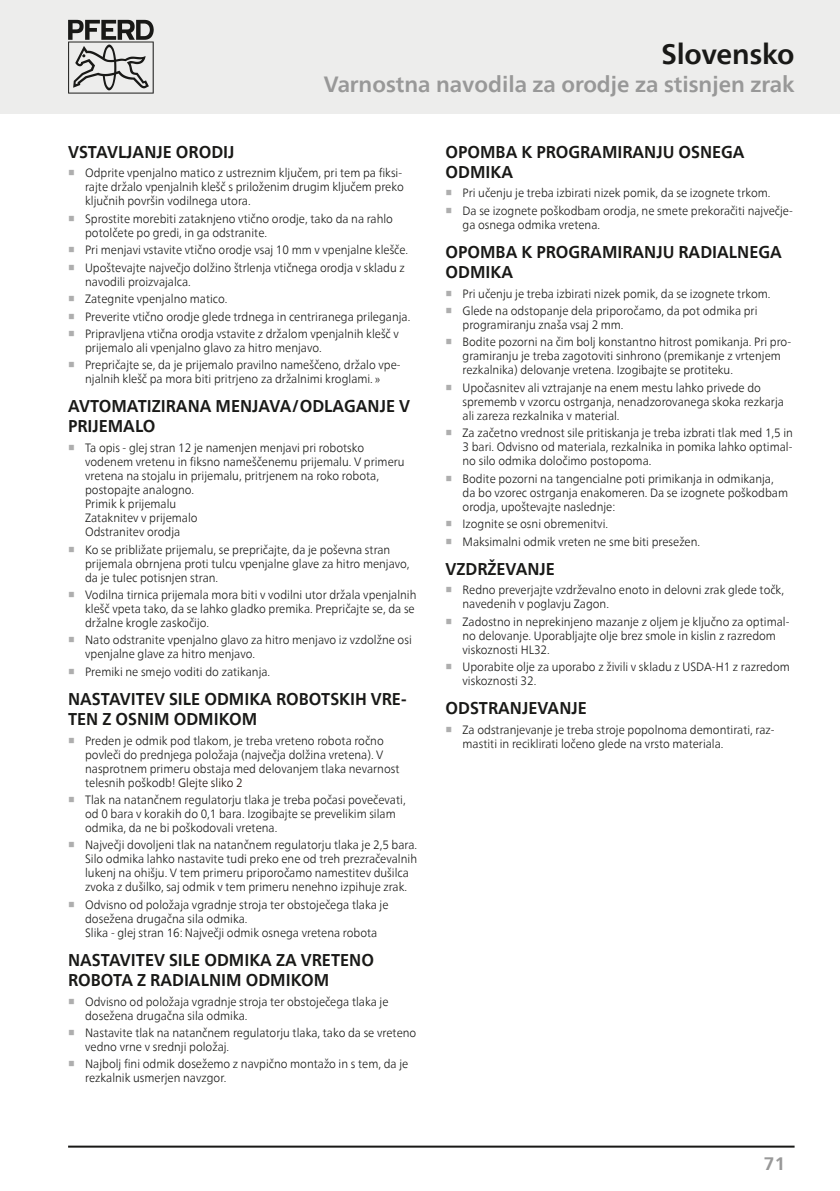
<style>
.page{position:relative;width:840px;height:1191px;background:#fff}
.page>*{position:absolute;margin:0;border:0;box-sizing:border-box;transform-origin:0 0}
.Headline{font:700 28px "Neue Frutiger World";letter-spacing:-.005em;color:#191917}
.Subhead_grau{font:700 22px "Neue Frutiger World";color:#989898}
.t1{font:700 18px "Neue Frutiger World";color:#989898}
.Copy_Head{font:700 17px/20px "Neue Frutiger World";color:#191917;scale:.95 1}
.t2{font:300 12px/14px "Neue Frutiger World";color:#191917;scale:.95 1}
.s1{font-family:"Arial Unicode MS";font-weight:700;color:#aeaeae}
.s2{color:#1d0c05}
</style>
<div class="page">
<div style="left:0;top:0;width:839px;height:113px;background:#ededec"></div>
<svg style="left:68px;top:20px;width:86px;height:74px"></svg>
<hr style="left:68px;top:1145px;width:726px;height:2px;background:#191917">
<p class="Headline" style="left:661px;top:29px;width:135px">Slovensko</p>
<p class="Subhead_grau" style="left:323px;top:65px;width:472px">Varnostna navodila za orodje za stisnjen zrak</p>
<p class="Copy_Head" style="left:68px;top:142px;width:177px">VSTAVLJANJE ORODIJ</p>
<p class="t2" style="left:85px;top:166px;width:337px;text-indent:-17px"><span class="s1">■</span> Odprite vpenjalno matico z ustreznim ključem, pri tem pa fiksi&shy;rajte držalo vpenjalnih klešč s priloženim drugim ključem preko ključnih površin vodilnega utora.</p>
<p class="t2" style="left:85px;top:212px;width:325px;text-indent:-17px"><span class="s1">■</span> Sprostite morebiti zataknjeno vtično orodje, tako da na rahlo potolčete po gredi, in ga odstranite.</p>
<p class="t2" style="left:68px;top:243px;width:359px"><span class="s1">■</span> Pri menjavi vstavite vtično orodje vsaj 10 mm v vpenjalne klešče.</p>
<p class="t2" style="left:85px;top:260px;width:338px;text-indent:-17px"><span class="s1">■</span> Upoštevajte največjo dolžino štrlenja vtičnega orodja v skladu z navodili proizvajalca.</p>
<p class="t2" style="left:68px;top:292px;width:169px"><span class="s1">■</span> Zategnite vpenjalno matico.</p>
<p class="t2" style="left:68px;top:309px;width:361px"><span class="s1">■</span> Preverite vtično orodje glede trdnega in centriranega prileganja.</p>
<p class="t2" style="left:85px;top:327px;width:331px;text-indent:-17px"><span class="s1">■</span> Pripravljena vtična orodja vstavite z držalom vpenjalnih klešč v prijemalo ali vpenjalno glavo za hitro menjavo.</p>
<p class="t2" style="left:68px;top:358px;width:351px;text-align:center"><span class="s1">■</span> Prepričajte se, da je prijemalo pravilno nameščeno, držalo vpe&shy;njalnih klešč pa mora biti pritrjeno za držalnimi kroglami. »</p>
<p class="Copy_Head" style="left:68px;top:396px;width:361px">AVTOMATIZIRANA MENJAVA/ODLAGANJE V<br>PRIJEMALO</p>
<p class="t2" style="left:85px;top:441px;width:337px;text-indent:-17px"><span class="s1">■</span> Ta opis - glej stran 12 je namenjen menjavi pri robotsko vodenem vretenu in fiksno nameščenemu prijemalu. V primeru vretena na stojalu in prijemalu, pritrjenem na roko robota, postopajte analogno.<br>Primik k prijemalu<br>Zataknitev v prijemalo<br>Odstranitev orodja</p>
<p class="t2" style="left:85px;top:542px;width:343px;text-indent:-17px"><span class="s1">■</span> Ko se približate prijemalu, se prepričajte, da je poševna stran prijemala obrnjena proti tulcu vpenjalne glave za hitro menjavo, da je tulec potisnjen stran.</p>
<p class="t2" style="left:85px;top:588px;width:350px;text-indent:-17px"><span class="s1">■</span> Vodilna tirnica prijemala mora biti v vodilni utor držala vpenjalnih klešč vpeta tako, da se lahko gladko premika. Prepričajte se, da se držalne krogle zaskočijo.</p>
<p class="t2" style="left:85px;top:633px;width:345px;text-indent:-17px"><span class="s1">■</span> Nato odstranite vpenjalno glavo za hitro menjavo iz vzdolžne osi vpenjalne glave za hitro menjavo.</p>
<p class="t2" style="left:68px;top:664px;width:214px"><span class="s1">■</span> Premiki ne smejo voditi do zatikanja.</p>
<p class="Copy_Head" style="left:68px;top:688px;width:357px">NASTAVITEV SILE ODMIKA ROBOTSKIH VRE-<br>TEN Z OSNIM ODMIKOM</p>
<p class="t2" style="left:85px;top:733px;width:332px;text-indent:-17px"><span class="s1">■</span> Preden je odmik pod tlakom, je treba vreteno robota ročno povleči do prednjega položaja (največja dolžina vretena). V nasprotnem primeru obstaja med delovanjem tlaka nevarnost telesnih poškodb! <span class="s2">Glejte sliko 2</span></p>
<p class="t2" style="left:85px;top:793px;width:339px;text-indent:-17px"><span class="s1">■</span> Tlak na natančnem regulatorju tlaka je treba počasi povečevati, od 0 bara v korakih do 0,1 bara. Izogibajte se prevelikim silam odmika, da ne bi poškodovali vretena.</p>
<p class="t2" style="left:85px;top:838px;width:351px;text-indent:-17px"><span class="s1">■</span> Največji dovoljeni tlak na natančnem regulatorju tlaka je 2,5 bara.<br>Silo odmika lahko nastavite tudi preko ene od treh prezračevalnih lukenj na ohišju. V tem primeru priporočamo namestitev dušilca zvoka z dušilko, saj odmik v tem primeru nenehno izpihuje zrak.</p>
<p class="t2" style="left:85px;top:897px;width:321px;text-indent:-17px"><span class="s1">■</span> Odvisno od položaja vgradnje stroja ter obstoječega tlaka je dosežena drugačna sila odmika.<br>Slika - glej stran 16: Največji odmik osnega vretena robota</p>
<p class="Copy_Head" style="left:68px;top:949px;width:323px">NASTAVITEV SILE ODMIKA ZA VRETENO<br>ROBOTA Z RADIALNIM ODMIKOM</p>
<p class="t2" style="left:85px;top:994px;width:321px;text-indent:-17px"><span class="s1">■</span> Odvisno od položaja vgradnje stroja ter obstoječega tlaka je dosežena drugačna sila odmika.</p>
<p class="t2" style="left:85px;top:1025px;width:350px;text-indent:-17px"><span class="s1">■</span> Nastavite tlak na natančnem regulatorju tlaka, tako da se vreteno vedno vrne v srednji položaj.</p>
<p class="t2" style="left:85px;top:1057px;width:341px;text-indent:-17px"><span class="s1">■</span> Najbolj fini odmik dosežemo z navpično montažo in s tem, da je rezkalnik usmerjen navzgor.</p>
<p class="Copy_Head" style="left:445px;top:142px;width:316px">OPOMBA K PROGRAMIRANJU OSNEGA<br>ODMIKA</p>
<p class="t2" style="left:445px;top:186px;width:343px"><span class="s1">■</span> Pri učenju je treba izbirati nizek pomik, da se izognete trkom.</p>
<p class="t2" style="left:462px;top:204px;width:349px;text-indent:-17px"><span class="s1">■</span> Da se izognete poškodbam orodja, ne smete prekoračiti največje&shy;ga osnega odmika vretena.</p>
<p class="Copy_Head" style="left:445px;top:242px;width:355px">OPOMBA K PROGRAMIRANJU RADIALNEGA<br>ODMIKA</p>
<p class="t2" style="left:445px;top:286px;width:343px"><span class="s1">■</span> Pri učenju je treba izbirati nizek pomik, da se izognete trkom.</p>
<p class="t2" style="left:462px;top:304px;width:312px;text-indent:-17px"><span class="s1">■</span> Glede na odstopanje dela priporočamo, da pot odmika pri programiranju znaša vsaj 2 mm.</p>
<p class="t2" style="left:462px;top:335px;width:347px;text-indent:-17px"><span class="s1">■</span> Bodite pozorni na čim bolj konstantno hitrost pomikanja. Pri pro&shy;gramiranju je treba zagotoviti sinhrono (premikanje z vrtenjem rezkalnika) delovanje vretena. Izogibajte se protiteku.</p>
<p class="t2" style="left:462px;top:381px;width:339px;text-indent:-17px"><span class="s1">■</span> Upočasnitev ali vztrajanje na enem mestu lahko privede do sprememb v vzorcu ostrganja, nenadzorovanega skoka rezkarja ali zareza rezkalnika v material.</p>
<p class="t2" style="left:462px;top:426px;width:349px;text-align:justify;text-indent:-17px"><span class="s1">■</span> Za začetno vrednost sile pritiskanja je treba izbrati tlak med 1,5 in 3 bari. Odvisno od materiala, rezkalnika in pomika lahko optimal&shy;no silo odmika določimo postopoma.</p>
<p class="t2" style="left:462px;top:471px;width:344px;text-indent:-17px"><span class="s1">■</span> Bodite pozorni na tangencialne poti primikanja in odmikanja, da bo vzorec ostrganja enakomeren. Da se izognete poškodbam orodja, upoštevajte naslednje:</p>
<p class="t2" style="left:445px;top:517px;width:173px"><span class="s1">■</span> Izognite se osni obremenitvi.</p>
<p class="t2" style="left:445px;top:534px;width:269px"><span class="s1">■</span> Maksimalni odmik vreten ne sme biti presežen.</p>
<p class="Copy_Head" style="left:445px;top:558px;width:117px">VZDRŽEVANJE</p>
<p class="t2" style="left:462px;top:583px;width:340px;text-indent:-17px"><span class="s1">■</span> Redno preverjajte vzdrževalno enoto in delovni zrak glede točk, navedenih v poglavju Zagon.</p>
<p class="t2" style="left:462px;top:614px;width:345px;text-indent:-17px"><span class="s1">■</span> Zadostno in neprekinjeno mazanje z oljem je ključno za optimal&shy;no delovanje. Uporabljajte olje brez smole in kislin z razredom viskoznosti HL32.</p>
<p class="t2" style="left:462px;top:660px;width:346px;text-indent:-17px"><span class="s1">■</span> Uporabite olje za uporabo z živili v skladu z USDA-H1 z razredom viskoznosti 32.</p>
<p class="Copy_Head" style="left:445px;top:698px;width:150px">ODSTRANJEVANJE</p>
<p class="t2" style="left:462px;top:722px;width:330px;text-indent:-17px"><span class="s1">■</span> Za odstranjevanje je treba stroje popolnoma demontirati, raz&shy;mastiti in reciklirati ločeno glede na vrsto materiala.</p>
<h3 class="t1" style="left:763px;top:1147px;width:23px">71</h3>
</div>
